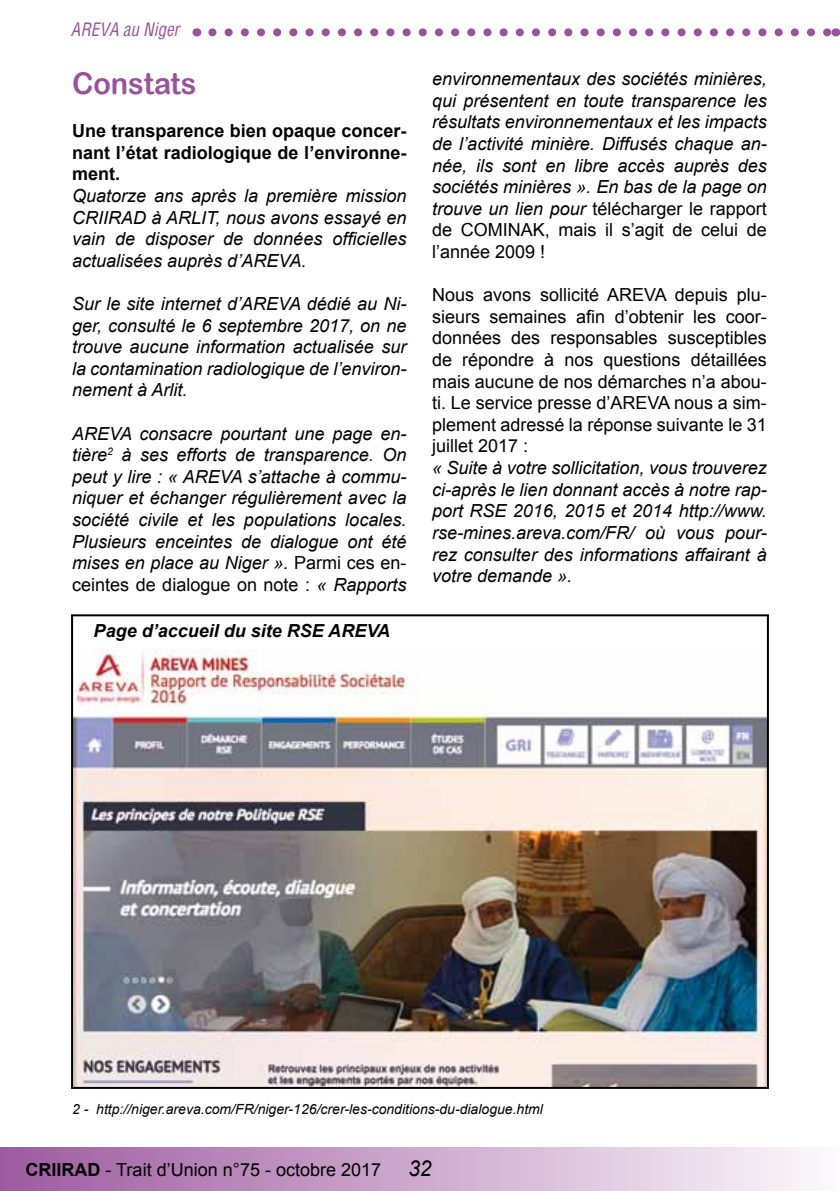
<style>
.page{position:relative;width:840px;height:1191px;background:#fff}
.page>*{position:absolute;margin:0;border:0;box-sizing:border-box;transform-origin:0 0}
.t1{font:30px "Arial Rounded MT Bold";color:#99529b;scale:.96 1}
.t2{font:italic 18px/21.6px "Arial";color:#000;text-align:justify}
.t3{font:18px/21.6px "Arial";color:#000;text-align:justify}
.t4{font:700 18px/21.6px "Arial";color:#000;text-align:justify}
.t5{font:italic 700 18px "Arial";color:#000}
.t6{font:italic condensed 18px "Helvetica";color:#99529b;scale:.95 1}
.t7{font:italic 14px "Arial";color:#000}
.s1{font-style:normal}
.s2{font-weight:700}
.s3{font-style:italic;font-size:22px}
</style>
<div class="page">
<svg style="left:212px;top:28px;width:614px;height:8px"></svg>
<div style="left:0;top:1147px;width:839px;height:44px;background:linear-gradient(to right,#9e5aa0,#fcfafc)"></div>
<img style="left:74px;top:649px;width:691px;height:437px">
<div style="left:71px;top:614px;width:697px;height:475px;border:2px solid #000"></div>
<p class="t6" style="left:71px;top:18px;width:115px">AREVA au Niger</p>
<h1 class="t1" style="left:72px;top:65px;width:131px">Constats</h1>
<p class="t4" style="left:72px;top:121px;width:336px">Une transparence bien opaque concer&shy;nant l’état radiologique de l’environne&shy;ment.</p>
<p class="t2" style="left:72px;top:185px;width:335px">Quatorze ans après la première mission CRIIRAD à ARLIT, nous avons essayé en vain de disposer de données officielles actualisées auprès d’AREVA.</p>
<p class="t2" style="left:72px;top:293px;width:336px">Sur le site internet d’AREVA dédié au Ni&shy;ger, consulté le 6 septembre 2017, on ne trouve aucune information actualisée sur la contamination radiologique de l’environ&shy;nement à Arlit.</p>
<p class="t2" style="left:72px;top:423px;width:336px">AREVA consacre pourtant une page en&shy;tière<sup>2</sup> à ses efforts de transparence. On peut y lire : « AREVA s’attache à commu&shy;niquer et échanger régulièrement avec la société civile et les populations locales.<br>Plusieurs enceintes de dialogue ont été mises en place au Niger ». <span class="s1">Parmi ces en&shy;ceintes de dialogue on note :</span> « Rapports</p>
<p class="t5" style="left:94px;top:619px;width:298px">Page d’accueil du site RSE AREVA</p>
<p class="t2" style="left:432px;top:68px;width:336px">environnementaux des sociétés minières, qui présentent en toute transparence les résultats environnementaux et les impacts de l’activité minière. Diffusés chaque an&shy;née, ils sont en libre accès auprès des sociétés minières ». En bas de la page on trouve un lien pour <span class="s1">télécharger le rapport de COMINAK, mais il s’agit de celui de l’année 2009 !</span></p>
<p class="t3" style="left:432px;top:284px;width:336px">Nous avons sollicité AREVA depuis plu&shy;sieurs semaines afin d’obtenir les coor&shy;données des responsables susceptibles de répondre à nos questions détaillées mais aucune de nos démarches n’a abou&shy;ti. Le service presse d’AREVA nous a sim&shy;plement adressé la réponse suivante le 31 juillet 2017 :</p>
<p class="t2" style="left:432px;top:457px;width:336px">« Suite à votre sollicitation, vous trouverez ci-après le lien donnant accès à notre rap&shy;port RSE 2016, 2015 et 2014 http://www. rse-mines.areva.com/FR/ où vous pour&shy;rez consulter des informations affairant à votre demande ».</p>
<p class="t7" style="left:72px;top:1100px;width:472px">2 - http://niger.areva.com/FR/niger-126/crer-les-conditions-du-dialogue.html</p>
<p class="t3" style="left:26px;top:1158px;width:407px"><span class="s2">CRIIRAD</span> - Trait d’Union n°75 - octobre 2017 <span class="s3">32</span></p>
</div>
